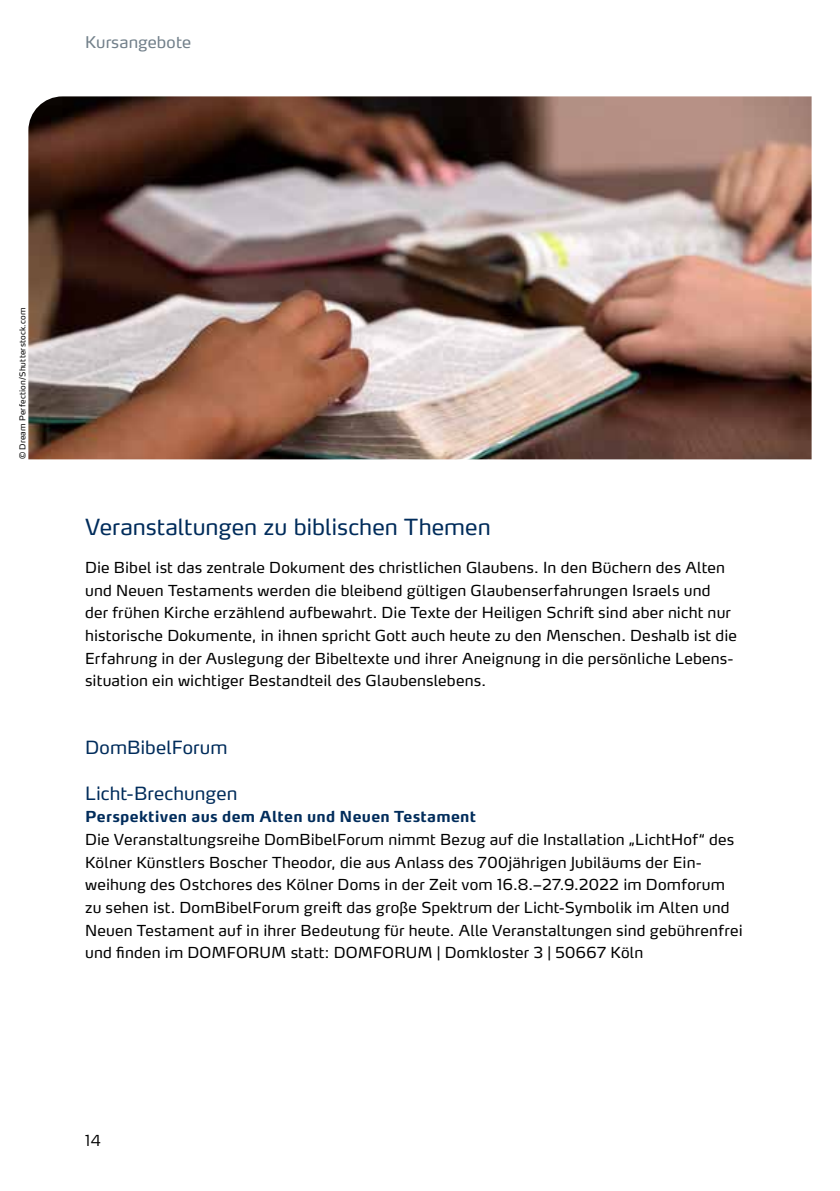
<style>
.page{position:relative;width:840px;height:1191px;background:#fff}
.page>*{position:absolute;margin:0;border:0;box-sizing:border-box;transform-origin:0 0}
.t1{font:22px "Max OT";color:#002c5b}
.t2{font:18px "Max OT";letter-spacing:.005em;color:#002c5b}
.t3{font:16px "Max OT";letter-spacing:.005em;color:#72808a}
.t4{font:15px/22.6px "Max OT";letter-spacing:.015em;color:#000}
.t5{font:700 15px "Max OT";letter-spacing:.02em;color:#002c5b}
.t6{font:300 15px "Max OT";color:#000}
.t7{font:8px "Max OT";letter-spacing:.02em;color:#000}
</style>
<div class="page">
<img style="left:28px;top:96px;width:783px;height:363px">
<p class="t3" style="left:85px;top:32px;width:107px">Kursangebote</p>
<p class="t7" style="left:17px;top:459px;width:153px;rotate:-90deg">© Dream Perfection/Shutterstock.com</p>
<h1 class="t1" style="left:85px;top:513px;width:407px">Veranstaltungen zu biblischen Themen</h1>
<p class="t4" style="left:85px;top:556px;width:653px">Die Bibel ist das zentrale Dokument des christlichen Glaubens. In den Büchern des Alten und Neuen Testaments werden die bleibend gültigen Glaubenserfahrungen Israels und der frühen Kirche erzählend aufbewahrt. Die Texte der Heiligen Schrift sind aber nicht nur historische Dokumente, in ihnen spricht Gott auch heute zu den Menschen. Deshalb ist die Erfahrung in der Auslegung der Bibeltexte und ihrer Aneignung in die persönliche Lebens&shy;situation ein wichtiger Bestandteil des Glaubenslebens.</p>
<p class="t2" style="left:85px;top:736px;width:144px">DomBibelForum</p>
<p class="t2" style="left:85px;top:781px;width:154px">Licht-Brechungen</p>
<p class="t5" style="left:85px;top:807px;width:392px">Perspektiven aus dem Alten und Neuen Testament</p>
<p class="t4" style="left:85px;top:828px;width:658px">Die Veranstaltungsreihe DomBibelForum nimmt Bezug auf die Installation „LichtHof“ des Kölner Künstlers Boscher Theodor, die aus Anlass des 700jährigen Jubiläums der Ein&shy;weihung des Ostchores des Kölner Doms in der Zeit vom 16.8.–27.9.2022 im Domforum zu sehen ist. DomBibelForum greift das große Spektrum der Licht-Symbolik im Alten und Neuen Testament auf in ihrer Bedeutung für heute. Alle Veranstaltungen sind gebührenfrei und finden im DOMFORUM statt: DOMFORUM | Domkloster 3 | 50667 Köln</p>
<p class="t6" style="left:85px;top:1130px;width:18px">14</p>
</div>
